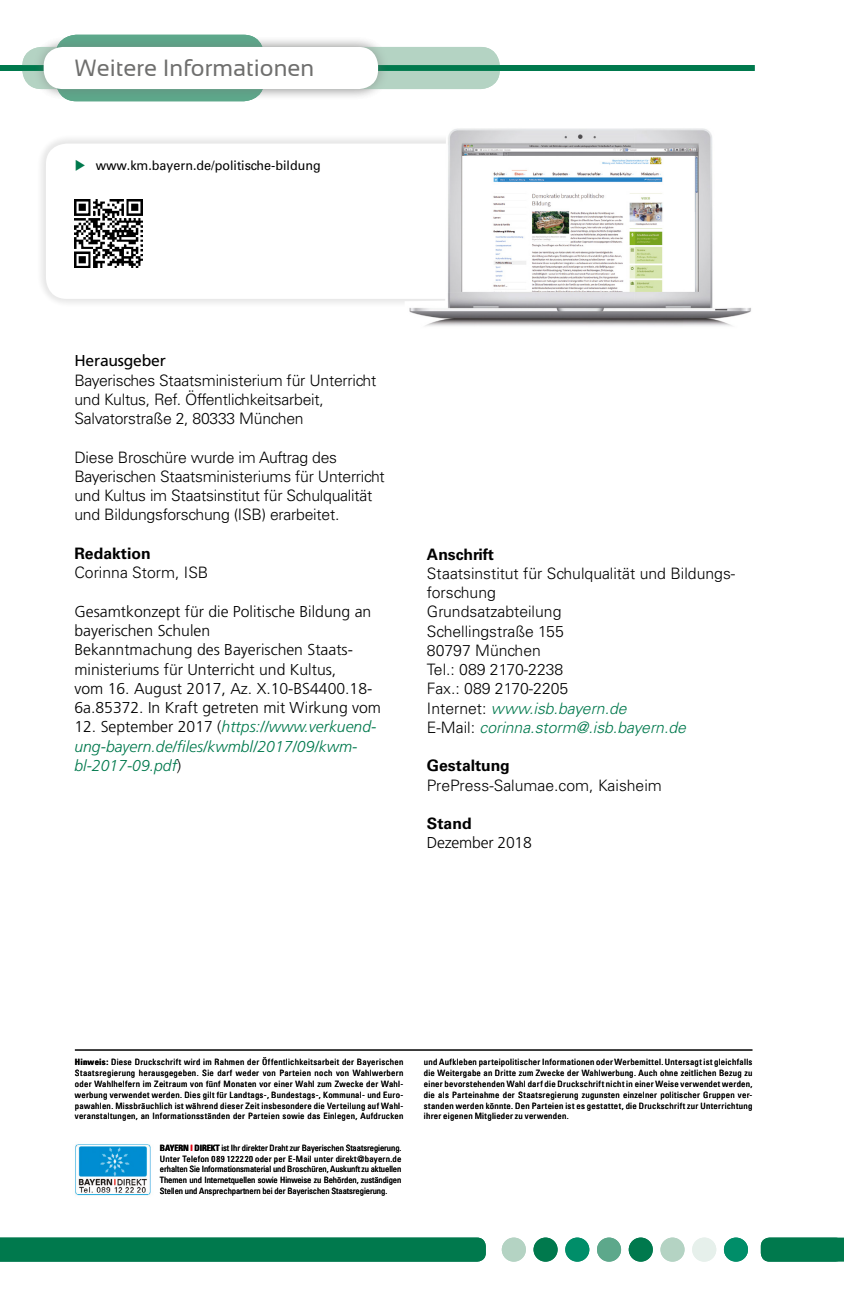
<style>
.page{position:relative;width:844px;height:1315px;background:#fff}
.page>*{position:absolute;margin:0;border:0;box-sizing:border-box;transform-origin:0 0}
.t1{font:23.45px "Sansation";color:#6f6f6e}
.t2{font:300 15.75px/19.2px "Univers";letter-spacing:-.015em;color:#000}
.t3{font:300 15.75px/19.2px "Frutiger LT Std";color:#000}
.t4{font:italic 300 15.75px/19.2px "Frutiger LT Std";color:#00794d}
.t5{font:700 15.75px "Univers";color:#000}
.t6{font:15.75px "Frutiger LT Std";letter-spacing:-.015em;color:#000}
.t7{font:13.12px "Univers";color:#000;scale:.95 1}
.t8{font:condensed 8.58px/10.8px "Univers";letter-spacing:.025em;color:#000;text-align:justify}
.s1{color:#00794d}
.s2{font-style:normal;color:#000}
.s3{font-style:italic;color:#00794d}
.s4{font-weight:700}
.s5{font-weight:700;color:#e3000f}
</style>
<div class="page">
<div style="left:37px;top:135px;width:593px;height:173px;background:#f2f2f2"></div>
<div style="left:46px;top:144px;width:575px;height:155px;background:#fff;border-radius:21px"></div>
<img style="left:404px;top:128px;width:347px;height:198px">
<img style="left:75px;top:199px;width:68px;height:69px">
<div style="left:501px;top:1237px;width:24px;height:24px;background:#b4d3c3;border-radius:50%"></div>
<div style="left:533px;top:1237px;width:24px;height:24px;background:#00794d;border-radius:50%"></div>
<div style="left:565px;top:1237px;width:24px;height:24px;background:#008e69;border-radius:50%"></div>
<div style="left:597px;top:1237px;width:24px;height:24px;background:#5da88b;border-radius:50%"></div>
<div style="left:628px;top:1237px;width:24px;height:24px;background:#00794d;border-radius:50%"></div>
<div style="left:660px;top:1237px;width:24px;height:24px;background:#b4d3c3;border-radius:50%"></div>
<div style="left:692px;top:1237px;width:24px;height:24px;background:#e6f0eb;border-radius:50%"></div>
<div style="left:723px;top:1237px;width:24px;height:24px;background:#008e69;border-radius:50%"></div>
<div style="left:760px;top:1237px;width:83px;height:24px;background:#00794d"></div>
<div style="left:0;top:1237px;width:485px;height:24px;background:#00794d"></div>
<div style="left:22px;top:47px;width:477px;height:42px;background:#b4d3c3;border-radius:19px"></div>
<div style="left:56px;top:35px;width:208px;height:66px;background:#5da88b;border-radius:21px"></div>
<div style="left:0;top:65px;width:754px;height:6px;background:#00794d"></div>
<div style="left:33px;top:36px;width:356px;height:64px;background:#6f6f6e;opacity:.5"></div>
<div style="left:44px;top:47px;width:334px;height:42px;background:#fff;border-radius:19px"></div>
<hr style="left:75px;top:1049px;width:677px;height:1px;background:#000">
<svg style="left:70px;top:1139px;width:86px;height:59px"></svg>
<h1 class="t1" style="left:75px;top:54px;width:241px">Weitere Informationen</h1>
<h1 class="t1" style="left:144px;top:54px;width:14px">e</h1>
<h3 class="t7" style="left:75px;top:158px;width:260px"><span class="s1">◆</span> www.km.bayern.de/politische-bildung</h3>
<h2 class="t6" style="left:74px;top:352px;width:93px">Herausgeber</h2>
<h2 class="t2" style="left:74px;top:370px;width:303px">Bayerisches Staatsministerium für Unterricht und Kultus, Ref. Öffentlichkeitsarbeit,<br>Salvatorstraße 2, 80333 München</h2>
<h2 class="t2" style="left:74px;top:447px;width:312px">Diese Broschüre wurde im Auftrag des Bayerischen Staatsministeriums für Unterricht und Kultus im Staatsinstitut für Schulqualität und Bildungsforschung (ISB) erarbeitet.</h2>
<h2 class="t5" style="left:74px;top:544px;width:78px">Redaktion</h2>
<h2 class="t2" style="left:74px;top:563px;width:135px">Corinna Storm, ISB</h2>
<h2 class="t3" style="left:74px;top:602px;width:308px">Gesamtkonzept für die Politische Bildung an bayerischen Schulen<br>Bekanntmachung des Bayerischen Staats&shy;ministeriums für Unterricht und Kultus,<br>vom 16. August 2017, Az. X.10-BS4400.18- 6a.85372. In Kraft getreten mit Wirkung vom</h2>
<h2 class="t4" style="left:74px;top:717px;width:303px"><span class="s2">12. September 2017 (</span>https://www.verkuend&shy;ung-bayern.de/files/kwmbl/2017/09/kwm&shy;bl-2017-09.pdf<span class="s2">)</span></h2>
<h2 class="t5" style="left:427px;top:545px;width:68px">Anschrift</h2>
<h2 class="t2" style="left:427px;top:563px;width:310px">Staatsinstitut für Schulqualität und Bildungs&shy;forschung<br>Grundsatzabteilung<br>Schellingstraße 155<br>80797 München<br>Tel.: 089 2170-2238<br>Fax.: 089 2170-2205<br>Internet: <span class="s3">www.isb.bayern.de<br></span>E-Mail: <span class="s3">corinna.storm@.isb.bayern.de</span></h2>
<h2 class="t5" style="left:427px;top:756px;width:84px">Gestaltung</h2>
<h2 class="t2" style="left:427px;top:775px;width:236px">PrePress-Salumae.com, Kaisheim</h2>
<h2 class="t5" style="left:427px;top:814px;width:46px">Stand</h2>
<h2 class="t3" style="left:427px;top:833px;width:106px">Dezember 2018</h2>
<p class="t8" style="left:75px;top:1057px;width:330px"><span class="s4">Hinweis:</span> Diese Druckschrift wird im Rahmen der Öffentlichkeitsarbeit der Bayerischen<br>Staatsregierung herausgegeben. Sie darf weder von Parteien noch von Wahlwerbern</p>
<p class="t8" style="left:75px;top:1111px;width:330px">veranstaltungen, an Informationsständen der Parteien sowie das Einlegen, Aufdrucken</p>
<p class="t8" style="left:424px;top:1057px;width:330px">und Aufkleben parteipolitischer Informationen oder Werbemittel. Untersagt ist gleichfalls die Weitergabe an Dritte zum Zwecke der Wahlwerbung. Auch ohne zeitlichen Bezug zu einer bevorstehenden Wahl darf die Druckschrift nicht in einer Weise verwendet werden,</p>
<p class="t8" style="left:424px;top:1100px;width:330px">standen werden könnte. Den Parteien ist es gestattet, die Druckschrift zur Unterrichtung ihrer eigenen Mitglieder zu verwenden.</p>
<p class="t8" style="left:75px;top:1078px;width:330px">oder Wahl helfern im Zeitraum von fünf Monaten vor einer Wahl zum Zwecke der Wahl&shy;werbung verwendet werden. Dies gilt für Landtags-, Bundestags-, Kommunal- und Euro&shy;pawahlen. Missbräuchlich ist während dieser Zeit insbesondere die Verteilung auf Wahl-</p>
<p class="t8" style="left:424px;top:1089px;width:330px">die als Parteinahme der Staatsregierung zugunsten einzelner politischer Gruppen ver-</p>
<p class="t8" style="left:160px;top:1142px;width:243px"><span class="s4">BAYERN</span> <span class="s5">I</span> <span class="s4">DIREKT</span> ist Ihr direkter Draht zur Bayerischen Staats re gierung.<br>Unter Telefon 0 89 12 22 20 oder per E-Mail unter direkt@bayern.de erhalten Sie Informa tionsmaterial und Broschüren, Auskunft zu aktuellen Themen und Inter net quellen sowie Hinweise zu Behörden, zuständigen Stellen und Ansprech partnern bei der Bayerischen Staats regierung.</p>
</div>
